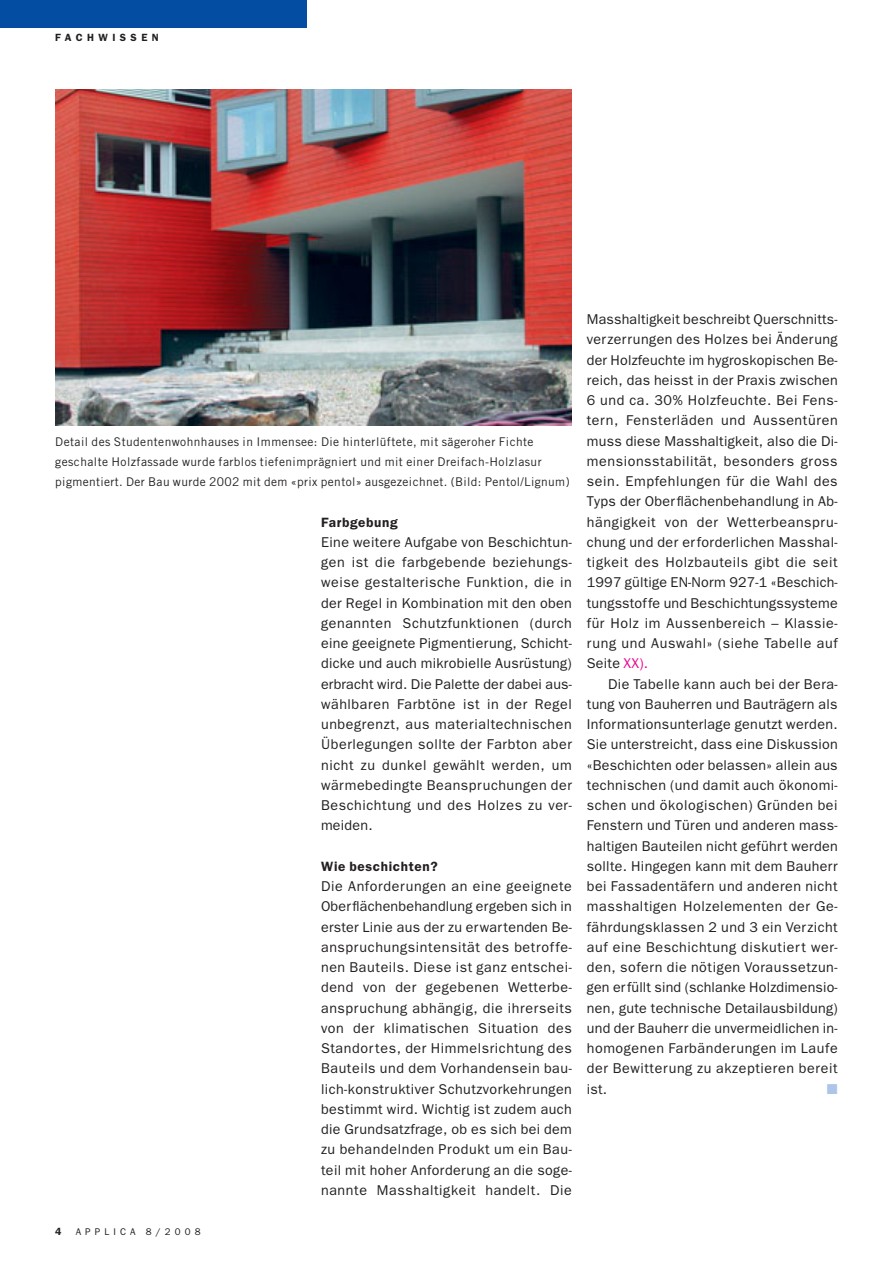
<style>
.page{position:relative;width:893px;height:1263px;background:#fff}
.page>*{position:absolute;margin:0;border:0;box-sizing:border-box;transform-origin:0 0}
.t1{font:14.25px/20.2px "Franklin Gothic";letter-spacing:.04em;color:#231f20;text-align:justify}
.t2{font:14.25px "Zapf Dingbats";color:#adc5e7}
.t3{font:600 13.5px "Franklin Gothic";letter-spacing:.05em;color:#231f20}
.t4{font:12px/20.2px "Trade Gothic";letter-spacing:.035em;color:#231f20}
.t5{font:600 10.5px "Franklin Gothic";letter-spacing:.42em;color:#231f20}
.t6{font:9.75px "Franklin Gothic";letter-spacing:.42em;color:#231f20}
.s1{color:#ec008c}
</style>
<div class="page">
<div style="left:0;top:0;width:306px;height:28px;background:#034ea2"></div>
<img style="left:55px;top:89px;width:517px;height:336px">
<p class="t5" style="left:55px;top:34px;width:105px">FACHWISSEN</p>
<p class="t4" style="left:55px;top:432px;width:516px">Detail des Studentenwohnhauses in Immensee: Die hinterlüftete, mit sägeroher Fichte geschalte Holzfassade wurde farblos tiefenimprägniert und mit einer Dreifach-Holzlasur pigmentiert. Der Bau wurde 2002 mit dem «prix pentol» ausgezeichnet. (Bild: Pentol/Lignum)</p>
<p class="t5" style="left:55px;top:1228px;width:8px">4</p>
<p class="t6" style="left:76px;top:1229px;width:126px">APPLICA 8/2008</p>
<p class="t3" style="left:321px;top:517px;width:78px">Farbgebung</p>
<p class="t1" style="left:321px;top:533px;width:252px">Eine weitere Aufgabe von Beschichtun&shy;gen ist die farbgebende beziehungs&shy;weise gestalterische Funktion, die in der Regel in Kombination mit den oben genannten Schutzfunktionen (durch eine geeignete Pigmentierung, Schicht&shy;dicke und auch mikrobielle Ausrüstung) erbracht wird. Die Palette der dabei aus&shy;wählbaren Farbtöne ist in der Regel unbegrenzt, aus materialtechnischen Überlegungen sollte der Farbton aber nicht zu dunkel gewählt werden, um wärmebedingte Beanspruchungen der Beschichtung und des Holzes zu ver&shy;meiden.</p>
<p class="t3" style="left:321px;top:861px;width:118px">Wie beschichten?</p>
<p class="t1" style="left:321px;top:877px;width:252px">Die Anforderungen an eine geeignete Oberflächenbehandlung ergeben sich in erster Linie aus der zu erwartenden Be&shy;anspruchungsintensität des betroffe&shy;nen Bauteils. Diese ist ganz entschei&shy;dend von der gegebenen Wetterbe&shy;anspruchung abhängig, die ihrerseits von der klimatischen Situation des Standortes, der Himmelsrichtung des Bauteils und dem Vorhandensein bau&shy;lich-konstruktiver Schutzvorkehrungen bestimmt wird. Wichtig ist zudem auch die Grundsatzfrage, ob es sich bei dem zu behandelnden Produkt um ein Bau&shy;teil mit hoher Anforderung an die soge&shy;nannte Masshaltigkeit handelt. Die</p>
<p class="t1" style="left:587px;top:310px;width:252px">Masshaltigkeit beschreibt Querschnitts&shy;verzerrungen des Holzes bei Änderung der Holzfeuchte im hygroskopischen Be&shy;reich, das heisst in der Praxis zwischen 6 und ca. 30% Holzfeuchte. Bei Fens&shy;tern, Fensterläden und Aussentüren muss diese Masshaltigkeit, also die Di&shy;mensionsstabilität, besonders gross sein. Empfehlungen für die Wahl des Typs der Oberflächenbehandlung in Ab&shy;hängigkeit von der Wetterbeanspru&shy;chung und der erforderlichen Masshal&shy;tigkeit des Holzbauteils gibt die seit 1997 gültige EN-Norm 927-1 «Beschich&shy;tungsstoffe und Beschichtungssysteme für Holz im Aussenbereich – Klassie&shy;rung und Auswahl» (siehe Tabelle auf Seite <span class="s1">XX).</span></p>
<p class="t1" style="left:587px;top:675px;width:252px;text-indent:21px">Die Tabelle kann auch bei der Bera&shy;tung von Bauherren und Bauträgern als Informationsunterlage genutzt werden.<br>Sie unterstreicht, dass eine Diskussion «Beschichten oder belassen» allein aus technischen (und damit auch ökonomi&shy;schen und ökologischen) Gründen bei Fenstern und Türen und anderen mass&shy;haltigen Bauteilen nicht geführt werden sollte. Hingegen kann mit dem Bauherr bei Fassadentäfern und anderen nicht masshaltigen Holzelementen der Ge&shy;fährdungsklassen 2 und 3 ein Verzicht auf eine Beschichtung diskutiert wer&shy;den, sofern die nötigen Voraussetzun&shy;gen erfüllt sind (schlanke Holzdimensio&shy;nen, gute technische Detailausbildung) und der Bauherr die unvermeidlichen in&shy;homogenen Farbänderungen im Laufe der Bewitterung zu akzeptieren bereit ist.</p>
<p class="t2" style="left:827px;top:1080px;width:12px">■</p>
</div>
